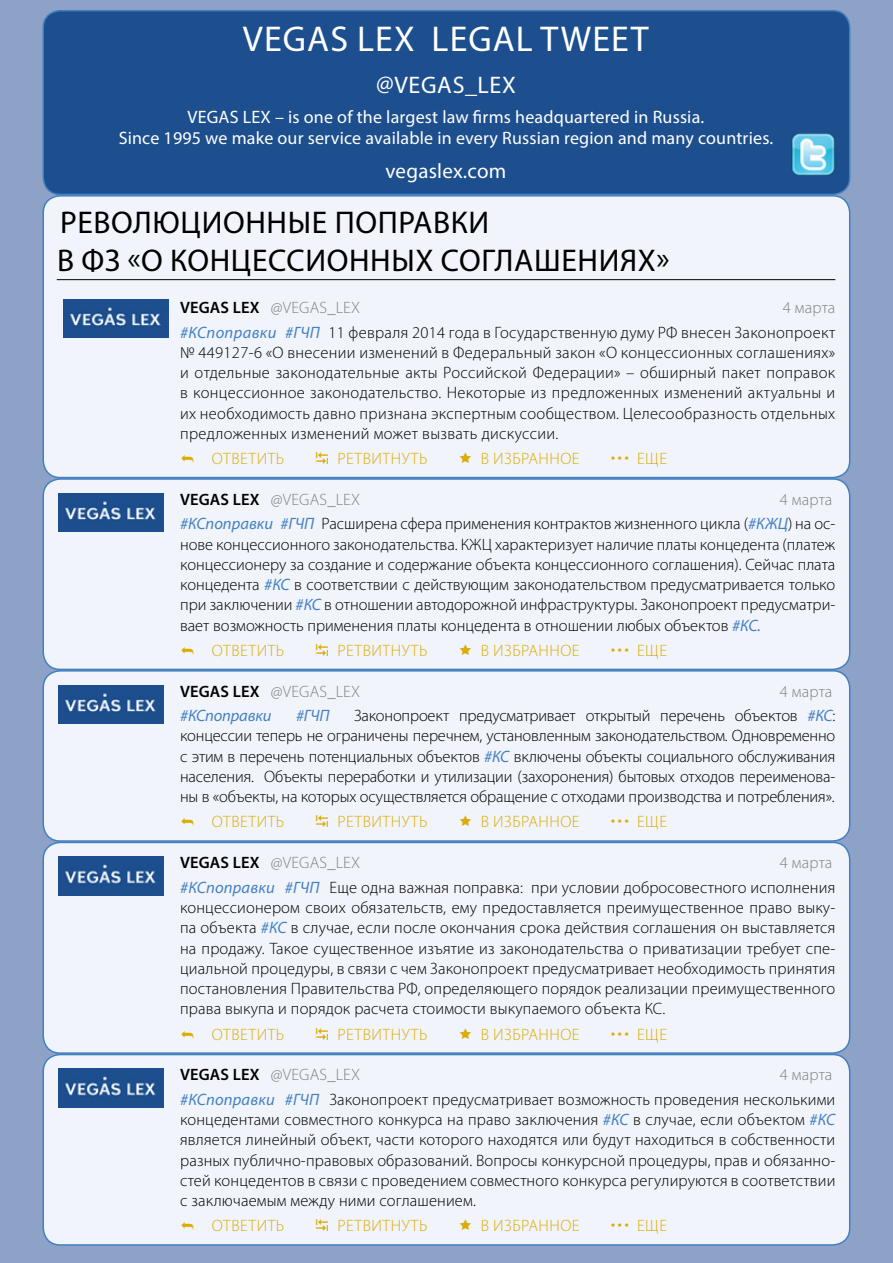
<style>
.page{position:relative;width:893px;height:1263px;background:#8ea2c7}
.page>*{position:absolute;margin:0;border:0;box-sizing:border-box;transform-origin:0 0}
.t1{font:36px "Myriad Pro";letter-spacing:.03em;color:#fff}
.t2{font:31.5px/37.8px "Myriad Pro";letter-spacing:.02em;color:#000}
.t3{font:24px "Myriad Pro";letter-spacing:.03em;color:#fff}
.t4{font:21px "Myriad Pro";letter-spacing:.01em;color:#fff}
.t5{font:18px/21.6px "Myriad Pro";letter-spacing:.01em;color:#fff;text-align:center}
.t6{font:300 16.5px/20.2px "Myriad Pro";letter-spacing:.01em;color:#000;text-align:justify}
.t7{font:300 16.5px "Myriad Pro";letter-spacing:.03em;color:#dbac08}
.t8{font:300 16.5px "Myriad Pro";letter-spacing:.01em;color:#808285}
.t9{font:italic 16.5px "Myriad Pro";letter-spacing:-.01em;color:#4380c2}
.s1{font-weight:600;color:#000}
.s2{color:#808285}
.s3{font-weight:400;font-style:italic;color:#4380c2}
</style>
<div class="page">
<div style="left:43px;top:196px;width:807px;height:282px;background:#f1f4fa;border-radius:17px"></div>
<hr style="left:57px;top:279px;width:778px;height:1px;background:#000">
<div style="left:43px;top:195px;width:807px;height:283px;border:2px solid #4380c2;border-radius:17px"></div>
<img style="left:63px;top:299px;width:105px;height:38px">
<div style="left:43px;top:11px;width:807px;height:183px;background:#1d4f8e;border-radius:17px"></div>
<div style="left:43px;top:10px;width:807px;height:185px;border:2px solid #4380c2;border-radius:17px"></div>
<img style="left:791px;top:133px;width:44px;height:43px">
<div style="left:43px;top:479px;width:807px;height:190px;background:#f1f4fa;border-radius:17px"></div>
<div style="left:43px;top:478px;width:807px;height:192px;border:2px solid #4380c2;border-radius:17px"></div>
<img style="left:59px;top:493px;width:105px;height:39px">
<div style="left:43px;top:671px;width:807px;height:170px;background:#f1f4fa;border-radius:17px"></div>
<div style="left:43px;top:670px;width:807px;height:172px;border:2px solid #4380c2;border-radius:17px"></div>
<img style="left:59px;top:685px;width:105px;height:38px">
<div style="left:43px;top:842px;width:807px;height:211px;background:#f1f4fa;border-radius:17px"></div>
<div style="left:43px;top:842px;width:807px;height:212px;border:2px solid #4380c2;border-radius:17px"></div>
<img style="left:59px;top:857px;width:105px;height:38px">
<div style="left:43px;top:1054px;width:807px;height:191px;background:#f1f4fa;border-radius:17px"></div>
<div style="left:43px;top:1054px;width:807px;height:192px;border:2px solid #4380c2;border-radius:17px"></div>
<img style="left:59px;top:1069px;width:105px;height:38px">
<h1 class="t1" style="left:243px;top:17px;width:407px">VEGAS LEX LEGAL TWEET</h1>
<h3 class="t3" style="left:376px;top:70px;width:141px">@VEGAS_LEX</h3>
<p class="t5" style="left:119px;top:106px;width:656px">VEGAS LEX – is one of the largest law firms headquartered in Russia.<br>Since 1995 we make our service available in every Russian region and many countries.</p>
<p class="t4" style="left:386px;top:158px;width:122px">vegaslex.com</p>
<h2 class="t2" style="left:57px;top:203px;width:614px">РЕВОЛЮЦИОННЫЕ ПОПРАВКИ<br>В ФЗ «О КОНЦЕССИОННЫХ СОГЛАШЕНИЯХ»</h2>
<p class="t8" style="left:180px;top:298px;width:182px"><span class="s1">VEGAS LEX</span> @VEGAS_LEX</p>
<p class="t6" style="left:180px;top:296px;width:657px;line-height:24.5px;text-align:right"><span class="s2">4 марта<br></span><span class="s3">#КСпоправки #ГЧП</span> 11 февраля 2014 года в Государственную думу РФ внесен Законопроект</p>
<p class="t6" style="left:180px;top:342px;width:657px">№ 449127-6 «О внесении изменений в Федеральный закон «О концессионных соглашениях» и отдельные законодательные акты Российской Федерации» – обширный пакет поправок в концессионное законодательство. Некоторые из предложенных изменений актуальны и их необходимость давно признана экспертным сообществом. Целесообразность отдельных предложенных изменений может вызвать дискуссии.</p>
<p class="t7" style="left:212px;top:449px;width:74px">ОТВЕТИТЬ</p>
<p class="t7" style="left:337px;top:449px;width:92px">РЕТВИТНУТЬ</p>
<p class="t7" style="left:481px;top:449px;width:100px">В ИЗБРАННОЕ</p>
<p class="t7" style="left:637px;top:449px;width:31px">ЕЩЕ</p>
<p class="t8" style="left:180px;top:490px;width:182px"><span class="s1">VEGAS LEX</span> @VEGAS_LEX</p>
<p class="t6" style="left:180px;top:487px;width:657px;line-height:24.5px;text-align:right"><span class="s2">4 марта<br></span><span class="s3">#КСпоправки #ГЧП</span> Расширена сфера применения контрактов жизненного цикла (<span class="s3">#КЖЦ</span>) на ос-</p>
<p class="t6" style="left:180px;top:534px;width:657px">нове концессионного законодательства. КЖЦ характеризует наличие платы концедента (платеж концессионеру за создание и содержание объекта концессионного соглашения). Сейчас плата концедента <span class="s3">#КС</span> в соответствии с действующим законодательством предусматривается только при заключении <span class="s3">#КС</span> в отношении автодорожной инфраструктуры. Законопроект предусматри&shy;вает возможность применения платы концедента в отношении любых объектов <span class="s3">#КС.</span></p>
<p class="t7" style="left:212px;top:641px;width:74px">ОТВЕТИТЬ</p>
<p class="t7" style="left:337px;top:641px;width:92px">РЕТВИТНУТЬ</p>
<p class="t7" style="left:481px;top:641px;width:100px">В ИЗБРАННОЕ</p>
<p class="t7" style="left:637px;top:641px;width:31px">ЕЩЕ</p>
<p class="t8" style="left:180px;top:682px;width:182px"><span class="s1">VEGAS LEX</span> @VEGAS_LEX</p>
<p class="t8" style="left:780px;top:682px;width:54px">4 марта</p>
<p class="t9" style="left:180px;top:705px;width:93px">#КСпоправки</p>
<p class="t9" style="left:296px;top:705px;width:35px">#ГЧП</p>
<p class="t6" style="left:180px;top:706px;width:657px;text-indent:174px">Законопроект предусматривает открытый перечень объектов <span class="s3">#КС</span>: концессии теперь не ограничены перечнем, установленным законодательством. Одновременно с этим в перечень потенциальных объектов <span class="s3">#КС</span> включены объекты социального обслуживания населения. Объекты переработки и утилизации (захоронения) бытовых отходов переименова&shy;ны в «объекты, на которых осуществляется обращение с отходами производства и потребления».</p>
<p class="t7" style="left:212px;top:813px;width:74px">ОТВЕТИТЬ</p>
<p class="t7" style="left:337px;top:813px;width:92px">РЕТВИТНУТЬ</p>
<p class="t7" style="left:481px;top:813px;width:100px">В ИЗБРАННОЕ</p>
<p class="t7" style="left:637px;top:813px;width:31px">ЕЩЕ</p>
<p class="t8" style="left:180px;top:854px;width:182px"><span class="s1">VEGAS LEX</span> @VEGAS_LEX</p>
<p class="t6" style="left:180px;top:851px;width:657px;line-height:24.5px;text-align:right"><span class="s2">4 марта<br></span><span class="s3">#КСпоправки #ГЧП</span> Еще одна важная поправка: при условии добросовестного исполнения</p>
<p class="t6" style="left:180px;top:898px;width:657px">концессионером своих обязательств, ему предоставляется преимущественное право выку&shy;па объекта <span class="s3">#КС</span> в случае, если после окончания срока действия соглашения он выставляется на продажу. Такое существенное изъятие из законодательства о приватизации требует спе&shy;циальной процедуры, в связи с чем Законопроект предусматривает необходимость принятия постановления Правительства РФ, определяющего порядок реализации преимущественного права выкупа и порядок расчета стоимости выкупаемого объекта КС.</p>
<p class="t7" style="left:212px;top:1025px;width:74px">ОТВЕТИТЬ</p>
<p class="t7" style="left:337px;top:1025px;width:92px">РЕТВИТНУТЬ</p>
<p class="t7" style="left:481px;top:1025px;width:100px">В ИЗБРАННОЕ</p>
<p class="t7" style="left:637px;top:1025px;width:31px">ЕЩЕ</p>
<p class="t8" style="left:180px;top:1066px;width:182px"><span class="s1">VEGAS LEX</span> @VEGAS_LEX</p>
<p class="t6" style="left:180px;top:1063px;width:657px;line-height:24.5px;text-align:right"><span class="s2">4 марта<br></span><span class="s3">#КСпоправки #ГЧП</span> Законопроект предусматривает возможность проведения несколькими</p>
<p class="t6" style="left:180px;top:1110px;width:657px">концедентами совместного конкурса на право заключения <span class="s3">#КС</span> в случае, если объектом <span class="s3">#КС </span>является линейный объект, части которого находятся или будут находиться в собственности разных публично-правовых образований. Вопросы конкурсной процедуры, прав и обязанно&shy;стей концедентов в связи с проведением совместного конкурса регулируются в соответствии с заключаемым между ними соглашением.</p>
<p class="t7" style="left:212px;top:1217px;width:74px">ОТВЕТИТЬ</p>
<p class="t7" style="left:337px;top:1217px;width:92px">РЕТВИТНУТЬ</p>
<p class="t7" style="left:481px;top:1217px;width:100px">В ИЗБРАННОЕ</p>
<p class="t7" style="left:637px;top:1217px;width:31px">ЕЩЕ</p>
</div>
